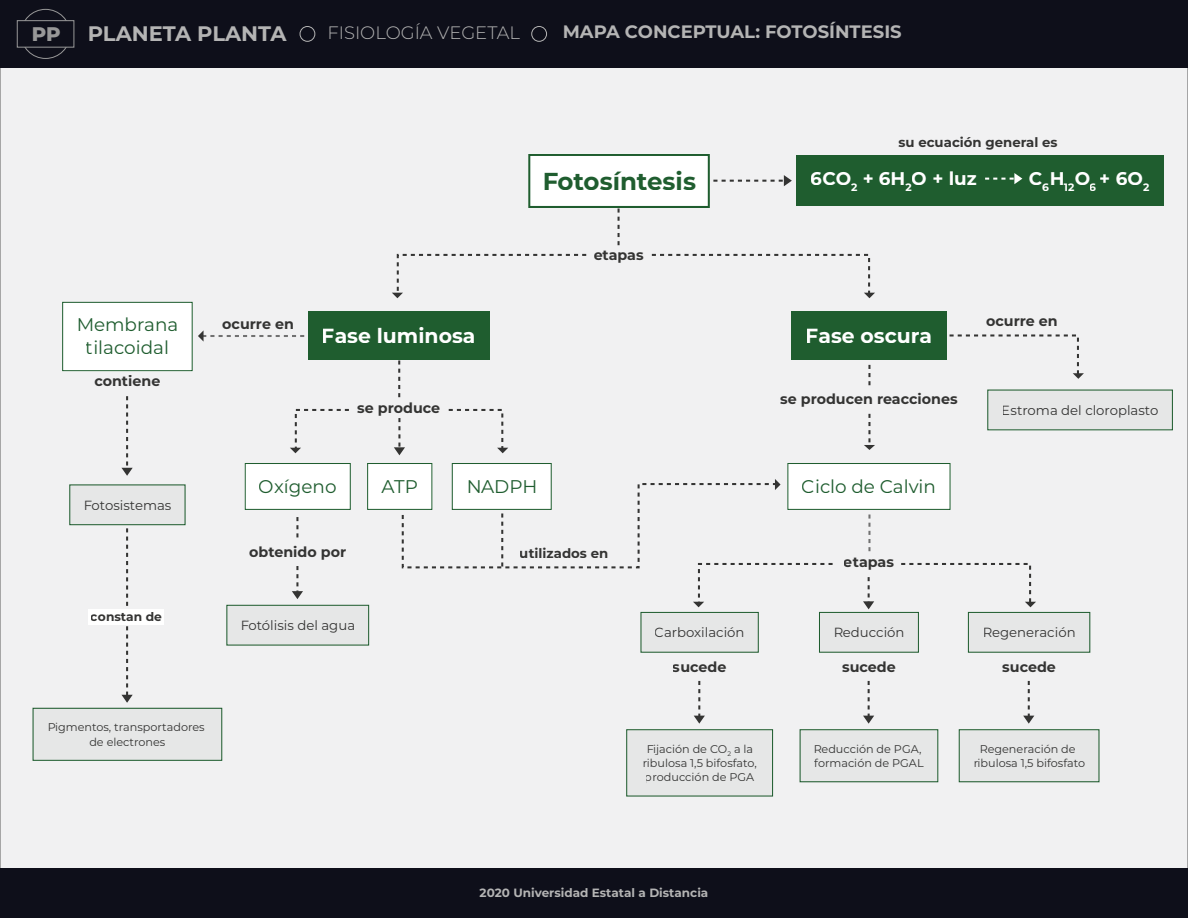
<style>
.page{position:relative;width:1188px;height:918px;background:#f1f1f2}
.page>*{position:absolute;margin:0;border:0;box-sizing:border-box;transform-origin:0 0}
.t1{font:700 24.45px "Montserrat";color:#1f5d2f}
.t2{font:700 21px "Montserrat";color:#b4b4b4}
.t3{font:700 20.4px "Montserrat";color:#fff}
.t4{font:800 19.65px "Montserrat";color:#989898}
.t5{font:18.3px/22.5px "Montserrat";color:#1f5d2f;text-align:center}
.t6{font:700 18.3px "Montserrat";color:#fff}
.t7{font:700 18px "Montserrat";color:#b4b4b4}
.t8{font:300 18px "Montserrat";color:#b4b4b4}
.t9{font:700 14.25px "Montserrat";color:#343433}
.t10{font:13.2px "Montserrat";color:#343433}
.t11{font:700 13.2px "Montserrat";color:#343433}
.t12{font:700 12.3px "Montserrat";color:#343433}
.t13{font:700 12px "Montserrat";color:#b4b4b4}
.t14{font:11.25px/14.2px "Montserrat";color:#343433;text-align:center}
</style>
<div class="page">
<div style="left:0;top:0;width:1188px;height:67px;background:#0e0f1a"></div>
<div style="left:0;top:869px;width:1188px;height:49px;background:#0e0f1a"></div>
<svg style="left:21px;top:9px;width:49px;height:49px"></svg>
<div style="left:21px;top:9px;width:49px;height:50px;border:1px solid #989898;border-radius:50%"></div>
<div style="left:17px;top:20px;width:57px;height:27px;background:#0e0f1a;border:1px solid #989898"></div>
<div style="left:300px;top:26px;width:15px;height:16px;border:1px solid #b4b4b4;border-radius:50%"></div>
<div style="left:532px;top:26px;width:15px;height:16px;border:1px solid #b4b4b4;border-radius:50%"></div>
<div style="left:308px;top:311px;width:182px;height:49px;background:#1f5d2f"></div>
<div style="left:791px;top:311px;width:155px;height:49px;background:#1f5d2f"></div>
<div style="left:528px;top:154px;width:182px;height:54px;background:#fff"></div>
<div style="left:528px;top:154px;width:182px;height:54px;border:2px solid #1f5d2f"></div>
<svg style="left:392px;top:253px;width:195px;height:45px"></svg>
<svg style="left:290px;top:408px;width:59px;height:45px"></svg>
<svg style="left:448px;top:408px;width:60px;height:45px"></svg>
<svg style="left:949px;top:334px;width:135px;height:45px"></svg>
<svg style="left:901px;top:563px;width:135px;height:44px"></svg>
<svg style="left:651px;top:253px;width:224px;height:45px"></svg>
<svg style="left:618px;top:209px;width:2px;height:37px"></svg>
<svg style="left:398px;top:360px;width:2px;height:38px"></svg>
<svg style="left:868px;top:515px;width:2px;height:37px"></svg>
<svg style="left:394px;top:418px;width:11px;height:37px"></svg>
<svg style="left:713px;top:175px;width:79px;height:11px"></svg>
<svg style="left:863px;top:577px;width:11px;height:32px"></svg>
<svg style="left:121px;top:396px;width:12px;height:80px"></svg>
<svg style="left:694px;top:681px;width:11px;height:43px"></svg>
<svg style="left:863px;top:681px;width:11px;height:43px"></svg>
<svg style="left:1023px;top:681px;width:11px;height:43px"></svg>
<svg style="left:292px;top:517px;width:11px;height:82px"></svg>
<svg style="left:121px;top:528px;width:12px;height:175px"></svg>
<svg style="left:864px;top:365px;width:11px;height:85px"></svg>
<div style="left:69px;top:484px;width:117px;height:41px;background:#e6e7e7"></div>
<div style="left:69px;top:484px;width:117px;height:41px;border:1px solid #1f5d2f"></div>
<div style="left:226px;top:605px;width:143px;height:41px;background:#e6e7e7"></div>
<div style="left:226px;top:605px;width:143px;height:41px;border:1px solid #1f5d2f"></div>
<div style="left:640px;top:612px;width:119px;height:41px;background:#e6e7e7"></div>
<div style="left:640px;top:612px;width:119px;height:41px;border:1px solid #1f5d2f"></div>
<div style="left:987px;top:390px;width:186px;height:40px;background:#e6e7e7"></div>
<div style="left:819px;top:612px;width:100px;height:41px;background:#e6e7e7"></div>
<div style="left:819px;top:612px;width:100px;height:41px;border:1px solid #1f5d2f"></div>
<div style="left:968px;top:612px;width:122px;height:41px;background:#e6e7e7"></div>
<div style="left:968px;top:612px;width:122px;height:41px;border:1px solid #1f5d2f"></div>
<div style="left:33px;top:708px;width:189px;height:53px;background:#e6e7e7"></div>
<div style="left:33px;top:708px;width:189px;height:53px;border:1px solid #1f5d2f"></div>
<div style="left:626px;top:729px;width:147px;height:68px;background:#e6e7e7"></div>
<div style="left:626px;top:729px;width:147px;height:68px;border:1px solid #1f5d2f"></div>
<div style="left:800px;top:729px;width:138px;height:53px;background:#e6e7e7"></div>
<div style="left:800px;top:729px;width:138px;height:53px;border:1px solid #1f5d2f"></div>
<div style="left:959px;top:729px;width:140px;height:53px;background:#e6e7e7"></div>
<div style="left:959px;top:729px;width:140px;height:53px;border:1px solid #1f5d2f"></div>
<svg style="left:198px;top:330px;width:106px;height:12px"></svg>
<div style="left:62px;top:302px;width:131px;height:69px;background:#fff"></div>
<div style="left:62px;top:302px;width:131px;height:69px;border:1px solid #1f5d2f"></div>
<div style="left:245px;top:463px;width:106px;height:47px;background:#fff"></div>
<div style="left:245px;top:463px;width:106px;height:47px;border:1px solid #1f5d2f"></div>
<div style="left:367px;top:463px;width:65px;height:47px;background:#fff"></div>
<div style="left:367px;top:463px;width:65px;height:47px;border:1px solid #1f5d2f"></div>
<div style="left:452px;top:463px;width:100px;height:47px;background:#fff"></div>
<div style="left:452px;top:463px;width:100px;height:47px;border:1px solid #1f5d2f"></div>
<div style="left:787px;top:463px;width:164px;height:47px;background:#fff"></div>
<div style="left:787px;top:463px;width:164px;height:47px;border:1px solid #1f5d2f"></div>
<div style="left:241px;top:541px;width:114px;height:22px;background:#f1f1f2"></div>
<div style="left:772px;top:388px;width:194px;height:22px;background:#f1f1f2"></div>
<svg style="left:401px;top:479px;width:434px;height:128px"></svg>
<div style="left:89px;top:609px;width:75px;height:15px;background:#fff"></div>
<div style="left:797px;top:155px;width:367px;height:51px;background:#1f5d2f"></div>
<svg style="left:985px;top:173px;width:37px;height:11px"></svg>
<h3 class="t4" style="left:32px;top:19px;width:30px">PP</h3>
<h2 class="t2" style="left:88px;top:18px;width:200px">PLANETA PLANTA</h2>
<h3 class="t8" style="left:327px;top:21px;width:194px">FISIOLOGÍA VEGETAL</h3>
<h3 class="t7" style="left:563px;top:19px;width:340px">MAPA CONCEPTUAL: FOTOSÍNTESIS</h3>
<h3 class="t5" style="left:77px;top:313px;width:103px">Membrana tilacoidal</h3>
<p class="t9" style="left:94px;top:371px;width:68px">contiene</p>
<p class="t9" style="left:222px;top:314px;width:73px">ocurre en</p>
<h1 class="t1" style="left:542px;top:163px;width:155px">Fotosíntesis</h1>
<p class="t9" style="left:594px;top:245px;width:52px">etapas</p>
<p class="t11" style="left:899px;top:133px;width:161px">su ecuación general es</p>
<h3 class="t6" style="left:811px;top:165px;width:167px">6CO<sub>2</sub> + 6H<sub>2</sub>O + luz</h3>
<h3 class="t6" style="left:1029px;top:165px;width:122px">C<sub>6</sub>H<sub>12</sub>O<sub>6</sub> + 6O<sub>2</sub></h3>
<h3 class="t3" style="left:322px;top:321px;width:155px">Fase luminosa</h3>
<h3 class="t3" style="left:806px;top:321px;width:128px">Fase oscura</h3>
<p class="t9" style="left:357px;top:398px;width:84px">se produce</p>
<p class="t9" style="left:780px;top:389px;width:179px">se producen reacciones</p>
<p class="t9" style="left:986px;top:311px;width:73px">ocurre en</p>
<p class="t10" style="left:1002px;top:401px;width:158px">Estroma del cloroplasto</p>
<p class="t10" style="left:83px;top:496px;width:89px">Fotosistemas</p>
<p class="t12" style="left:91px;top:608px;width:73px">constan de</p>
<p class="t14" style="left:47px;top:720px;width:159px">Pigmentos, transportadores de electrones</p>
<h3 class="t5" style="left:259px;top:474px;width:79px">Oxígeno</h3>
<h3 class="t5" style="left:382px;top:474px;width:38px">ATP</h3>
<h3 class="t5" style="left:466px;top:474px;width:73px">NADPH</h3>
<h3 class="t5" style="left:802px;top:474px;width:136px">Ciclo de Calvin</h3>
<p class="t9" style="left:249px;top:542px;width:98px">obtenido por</p>
<p class="t11" style="left:520px;top:544px;width:90px">utilizados en</p>
<p class="t10" style="left:240px;top:617px;width:116px">Fotólisis del agua</p>
<p class="t10" style="left:655px;top:624px;width:91px">Carboxilación</p>
<p class="t9" style="left:844px;top:552px;width:52px">etapas</p>
<p class="t10" style="left:833px;top:624px;width:73px">Reducción</p>
<p class="t10" style="left:983px;top:624px;width:95px">Regeneración</p>
<p class="t9" style="left:673px;top:657px;width:55px">sucede</p>
<p class="t9" style="left:842px;top:657px;width:55px">sucede</p>
<p class="t9" style="left:1002px;top:657px;width:55px">sucede</p>
<p class="t14" style="left:643px;top:741px;width:116px">Fijación de CO<sub>2</sub> a la ribulosa 1,5 bifosfato, producción de PGA</p>
<p class="t14" style="left:813px;top:741px;width:112px;text-align:left">Reducción de PGA, formación de PGAL</p>
<p class="t14" style="left:973px;top:741px;width:113px">Regeneración de ribulosa 1,5 bifosfato</p>
<p class="t13" style="left:480px;top:884px;width:230px">2020 Universidad Estatal a Distancia</p>
</div>
